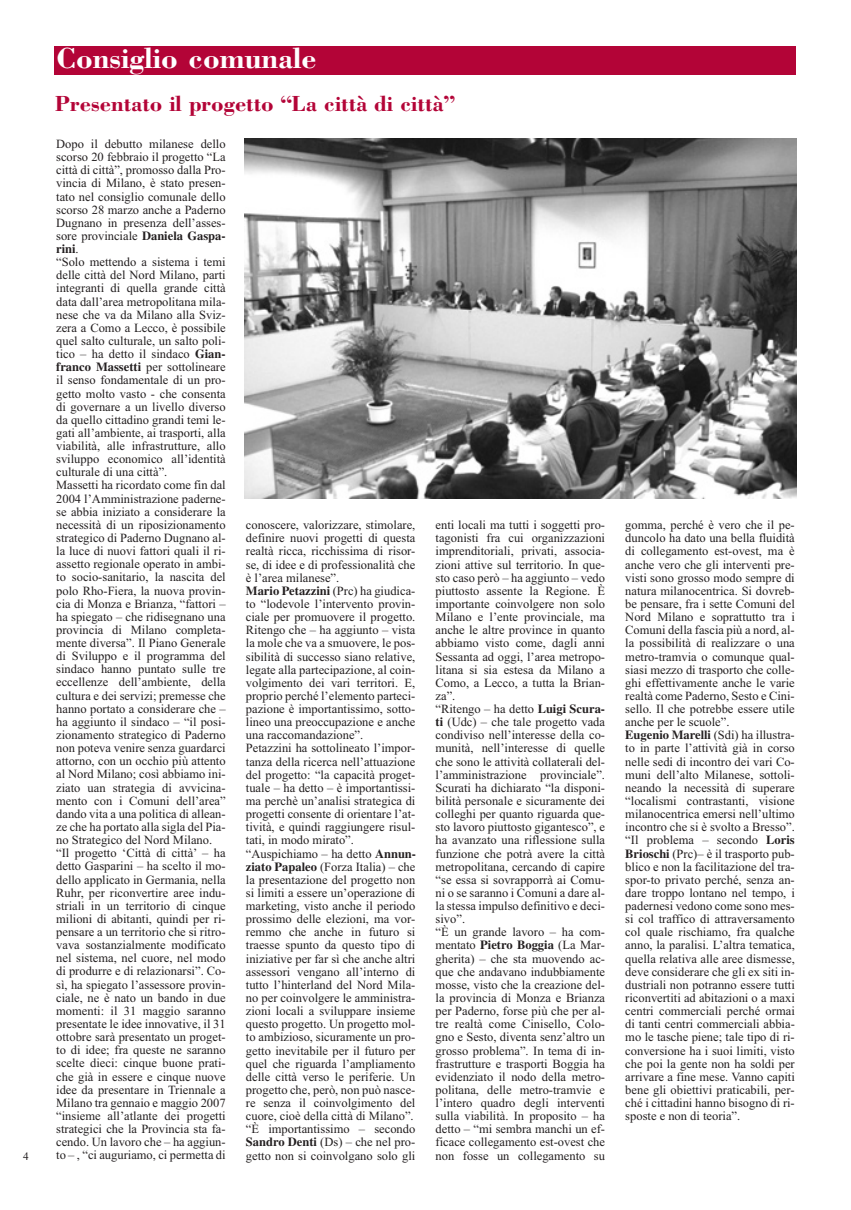
<style>
.page{position:relative;width:851px;height:1210px;background:#fff}
.page>*{position:absolute;margin:0;border:0;box-sizing:border-box;transform-origin:0 0}
.t1{font:700 30px "Bodoni";color:#fff}
.t2{font:700 22.5px "Bodoni";color:#b30437}
.t3{font:12.5px/13.1px "Times";color:#231f20}
.t4{font:11.25px "Times";color:#231f20}
.s1{font-weight:700}
</style>
<div class="page">
<svg style="left:54px;top:46px;width:743px;height:453px"></svg>
<p class="t4" style="left:23px;top:1151px;width:7px">4</p>
<h1 class="t1" style="left:56px;top:47px;width:262px">Consiglio comunale</h1>
<h2 class="t2" style="left:55px;top:95px;width:401px">Presentato il progetto “La città di città”</h2>
<p class="t3" style="left:56px;top:138px;width:171px">Dopo il debutto milanese dello scorso 20 febbraio il progetto “La città di città”, promosso dalla Pro&shy;vincia di Milano, è stato presen&shy;tato nel consiglio comunale dello scorso 28 marzo anche a Paderno Dugnano in presenza dell’asses&shy;sore provinciale <span class="s1">Daniela Gaspa&shy;rini</span>.<br>“Solo mettendo a sistema i temi delle città del Nord Milano, parti integranti di quella grande città data dall’area metropolitana mila&shy;nese che va da Milano alla Sviz&shy;zera a Como a Lecco, è possibile quel salto culturale, un salto poli&shy;tico – ha detto il sindaco <span class="s1">Gian&shy;franco Massetti</span> per sottolineare il senso fondamentale di un pro&shy;getto molto vasto - che consenta di governare a un livello diverso da quello cittadino grandi temi le&shy;gati all’ambiente, ai trasporti, alla viabilità, alle infrastrutture, allo sviluppo economico all’identità culturale di una città”.<br>Massetti ha ricordato come fin dal 2004 l’Amministrazione paderne&shy;se abbia iniziato a considerare la necessità di un riposizionamento strategico di Paderno Dugnano al&shy;la luce di nuovi fattori quali il ri&shy;assetto regionale operato in ambi&shy;to socio-sanitario, la nascita del polo Rho-Fiera, la nuova provin&shy;cia di Monza e Brianza, “fattori – ha spiegato – che ridisegnano una provincia di Milano completa&shy;mente diversa”. Il Piano Generale di Sviluppo e il programma del sindaco hanno puntato sulle tre eccellenze dell’ambiente, della cultura e dei servizi; premesse che hanno portato a considerare che – ha aggiunto il sindaco – “il posi&shy;zionamento strategico di Paderno non poteva venire senza guardarci attorno, con un occhio più attento al Nord Milano; così abbiamo ini&shy;ziato uan strategia di avvicina&shy;mento con i Comuni dell’area” dando vita a una politica di allean&shy;ze che ha portato alla sigla del Pia&shy;no Strategico del Nord Milano. “Il progetto ‘Città di città’ – ha detto Gasparini – ha scelto il mo&shy;dello applicato in Germania, nella Ruhr, per riconvertire aree indu&shy;striali in un territorio di cinque milioni di abitanti, quindi per ri&shy;pensare a un territorio che si ritro&shy;vava sostanzialmente modificato nel sistema, nel cuore, nel modo di produrre e di relazionarsi”. Co&shy;sì, ha spiegato l’assessore provin&shy;ciale, ne è nato un bando in due momenti: il 31 maggio saranno presentate le idee innovative, il 31 ottobre sarà presentato un proget&shy;to di idee; fra queste ne saranno scelte dieci: cinque buone prati&shy;che già in essere e cinque nuove idee da presentare in Triennale a Milano tra gennaio e maggio 2007 “insieme all’atlante dei progetti strategici che la Provincia sta fa&shy;cendo. Un lavoro che – ha aggiun&shy;to – , “ci auguriamo, ci permetta di</p>
<p class="t3" style="left:435px;top:519px;width:171px">enti locali ma tutti i soggetti pro&shy;tagonisti fra cui organizzazioni imprenditoriali, privati, associa&shy;zioni attive sul territorio. In que&shy;sto caso però – ha aggiunto – vedo piuttosto assente la Regione. È importante coinvolgere non solo<br>Milano e l’ente provinciale, ma anche le altre province in quanto abbiamo visto come, dagli anni<br>Sessanta ad oggi, l’area metropo&shy;litana si sia estesa da Milano a<br>Como, a Lecco, a tutta la Brian&shy;za”.<br>“Ritengo – ha detto <span class="s1">Luigi Scura&shy;ti</span> (Udc) – che tale progetto vada condiviso nell’interesse della co&shy;munità, nell’interesse di quelle che sono le attività collaterali del&shy;l’amministrazione provinciale”.<br>Scurati ha dichiarato “la disponi&shy;bilità personale e sicuramente dei colleghi per quanto riguarda que&shy;sto lavoro piuttosto gigantesco”, e ha avanzato una riflessione sulla funzione che potrà avere la città metropolitana, cercando di capire “se essa si sovrapporrà ai Comu&shy;ni o se saranno i Comuni a dare al&shy;la stessa impulso definitivo e deci&shy;sivo”.<br>“È un grande lavoro – ha com&shy;mentato <span class="s1">Pietro Boggia</span> (La Mar&shy;gherita) – che sta muovendo ac&shy;que che andavano indubbiamente mosse, visto che la creazione del&shy;la provincia di Monza e Brianza per Paderno, forse più che per al&shy;tre realtà come Cinisello, Colo&shy;gno e Sesto, diventa senz’altro un grosso problema”. In tema di in&shy;frastrutture e trasporti Boggia ha evidenziato il nodo della metro&shy;politana, delle metro-tramvie e l’intero quadro degli interventi sulla viabilità. In proposito – ha detto – “mi sembra manchi un ef&shy;ficace collegamento est-ovest che non fosse un collegamento su</p>
<p class="t3" style="left:625px;top:519px;width:171px">gomma, perché è vero che il pe&shy;duncolo ha dato una bella fluidità di collegamento est-ovest, ma è anche vero che gli interventi pre&shy;visti sono grosso modo sempre di natura milanocentrica. Si dovreb&shy;be pensare, fra i sette Comuni del Nord Milano e soprattutto tra i Comuni della fascia più a nord, al&shy;la possibilità di realizzare o una metro-tramvia o comunque qual&shy;siasi mezzo di trasporto che colle&shy;ghi effettivamente anche le varie realtà come Paderno, Sesto e Cini&shy;sello. Il che potrebbe essere utile anche per le scuole”.<br><span class="s1">Eugenio Marelli</span> (Sdi) ha illustra&shy;to in parte l’attività già in corso nelle sedi di incontro dei vari Co&shy;muni dell’alto Milanese, sottoli&shy;neando la necessità di superare “localismi contrastanti, visione milanocentrica emersi nell’ultimo incontro che si è svolto a Bresso”. “Il problema – secondo <span class="s1">Loris Brioschi</span> (Prc)– è il trasporto pub&shy;blico e non la facilitazione del tra&shy;spor-to privato perché, senza an&shy;dare troppo lontano nel tempo, i padernesi vedono come sono mes&shy;si col traffico di attraversamento col quale rischiamo, fra qualche anno, la paralisi. L’altra tematica, quella relativa alle aree dismesse, deve considerare che gli ex siti in&shy;dustriali non potranno essere tutti riconvertiti ad abitazioni o a maxi centri commerciali perché ormai di tanti centri commerciali abbia&shy;mo le tasche piene; tale tipo di ri&shy;conversione ha i suoi limiti, visto che poi la gente non ha soldi per arrivare a fine mese. Vanno capiti bene gli obiettivi praticabili, per&shy;ché i cittadini hanno bisogno di ri&shy;sposte e non di teoria”.</p>
<p class="t3" style="left:246px;top:519px;width:172px">conoscere, valorizzare, stimolare, definire nuovi progetti di questa realtà ricca, ricchissima di risor&shy;se, di idee e di professionalità che è l’area milanese”.<br><span class="s1">Mario Petazzini</span> (Prc) ha giudica&shy;to “lodevole l’intervento provin&shy;ciale per promuovere il progetto.<br>Ritengo che – ha aggiunto – vista la mole che va a smuovere, le pos&shy;sibilità di successo siano relative, legate alla partecipazione, al coin&shy;volgimento dei vari territori. E, proprio perché l’elemento parteci&shy;pazione è importantissimo, sotto&shy;lineo una preoccupazione e anche una raccomandazione”.<br>Petazzini ha sottolineato l’impor&shy;tanza della ricerca nell’attuazione del progetto: “la capacità proget&shy;tuale – ha detto – è importantissi&shy;ma perchè un’analisi strategica di progetti consente di orientare l’at&shy;tività, e quindi raggiungere risul&shy;tati, in modo mirato”. “Auspichiamo – ha detto <span class="s1">Annun&shy;ziato Papaleo</span> (Forza Italia) – che la presentazione del progetto non si limiti a essere un’operazione di marketing, visto anche il periodo prossimo delle elezioni, ma vor&shy;remmo che anche in futuro si traesse spunto da questo tipo di iniziative per far sì che anche altri assessori vengano all’interno di tutto l’hinterland del Nord Mila&shy;no per coinvolgere le amministra&shy;zioni locali a sviluppare insieme questo progetto. Un progetto mol&shy;to ambizioso, sicuramente un pro&shy;getto inevitabile per il futuro per quel che riguarda l’ampliamento delle città verso le periferie. Un progetto che, però, non può nasce&shy;re senza il coinvolgimento del cuore, cioè della città di Milano”. “È importantissimo – secondo <span class="s1">Sandro Denti</span> (Ds) – che nel pro&shy;getto non si coinvolgano solo gli</p>
</div>
